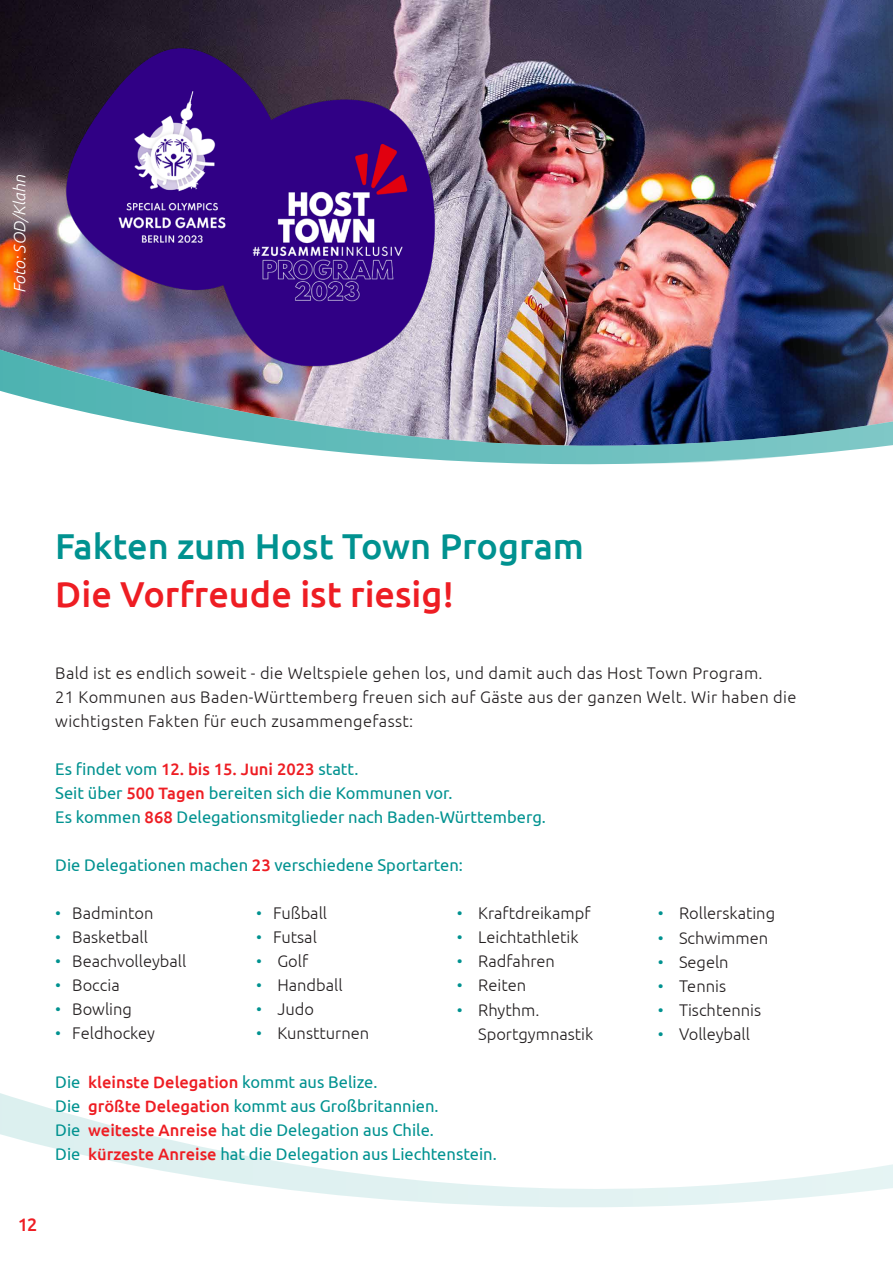
<style>
.page{position:relative;width:893px;height:1263px;background:#fff}
.page>*{position:absolute;margin:0;border:0;box-sizing:border-box;transform-origin:0 0}
.t1{font:500 36px "Ubuntu";color:#009290}
.t2{font:500 36px "Ubuntu";color:#ee1d23}
.t3{font:500 18px "Ubuntu";color:#ee1d23}
.t4{font:16.5px/24px "Ubuntu";color:#009290}
.t5{font:300 16.5px/24px "Ubuntu";color:#231f20}
.t6{font:300 16.5px/24px "Ubuntu";letter-spacing:.02em;color:#231f20}
.t7{font:italic 300 16.5px "Ubuntu";color:#fff}
.s1{font-weight:500;color:#ee1d23}
.s2{color:#009290}
</style>
<div class="page">
<img style="left:0;top:0;width:893px;height:350px">
<img style="left:0;top:350px;width:893px;height:115px">
<svg style="left:0;top:1093px;width:893px;height:114px"></svg>
<img style="left:63px;top:45px;width:375px;height:323px">
<p class="t7" style="left:10px;top:293px;width:119px;rotate:-90deg">Foto: SOD/Klahn</p>
<h1 class="t1" style="left:55px;top:524px;width:530px">Fakten zum Host Town Program</h1>
<h1 class="t2" style="left:55px;top:572px;width:400px">Die Vorfreude ist riesig!</h1>
<p class="t6" style="left:55px;top:661px;width:743px">Bald ist es endlich soweit - die Weltspiele gehen los, und damit auch das Host Town Program.<br>21 Kommunen aus Baden-Württemberg freuen sich auf Gäste aus der ganzen Welt. Wir haben die wichtigsten Fakten für euch zusammengefasst:</p>
<p class="t4" style="left:55px;top:757px;width:492px">Es findet vom <span class="s1">12. bis 15. Juni 2023</span> statt.<br>Seit über <span class="s1">500 Tagen</span> bereiten sich die Kommunen vor.<br>Es kommen <span class="s1">868</span> Delegationsmitglieder nach Baden-Württemberg.</p>
<p class="t4" style="left:55px;top:853px;width:409px">Die Delegationen machen <span class="s1">23</span> verschiedene Sportarten:</p>
<p class="t5" style="left:55px;top:901px;width:100px"><span class="s2">•</span> Badminton</p>
<p class="t5" style="left:55px;top:925px;width:94px"><span class="s2">•</span> Basketball</p>
<p class="t5" style="left:55px;top:949px;width:133px"><span class="s2">•</span> Beachvolleyball</p>
<p class="t5" style="left:55px;top:973px;width:66px"><span class="s2">•</span> Boccia</p>
<p class="t5" style="left:55px;top:997px;width:78px"><span class="s2">•</span> Bowling</p>
<p class="t5" style="left:55px;top:1021px;width:101px"><span class="s2">•</span> Feldhockey</p>
<p class="t5" style="left:256px;top:901px;width:72px"><span class="s2">•</span> Fußball</p>
<p class="t5" style="left:256px;top:925px;width:62px"><span class="s2">•</span> Futsal</p>
<p class="t5" style="left:256px;top:949px;width:54px"><span class="s2">•</span> Golf</p>
<p class="t5" style="left:256px;top:973px;width:88px"><span class="s2">•</span> Handball</p>
<p class="t5" style="left:256px;top:997px;width:59px"><span class="s2">•</span> Judo</p>
<p class="t5" style="left:256px;top:1021px;width:115px"><span class="s2">•</span> Kunstturnen</p>
<p class="t5" style="left:457px;top:901px;width:135px"><span class="s2">•</span> Kraftdreikampf</p>
<p class="t5" style="left:457px;top:925px;width:123px"><span class="s2">•</span> Leichtathletik</p>
<p class="t5" style="left:457px;top:949px;width:100px"><span class="s2">•</span> Radfahren</p>
<p class="t5" style="left:457px;top:973px;width:71px"><span class="s2">•</span> Reiten</p>
<p class="t5" style="left:478px;top:997px;width:117px;text-indent:-21px"><span class="s2">•</span> Rhythm.<br>Sportgymnastik</p>
<p class="t4" style="left:55px;top:1069px;width:443px">Die <span class="s1">kleinste Delegation</span> kommt aus Belize.<br>Die <span class="s1">größte Delegation</span> kommt aus Großbritannien.<br>Die <span class="s1">weiteste Anreise</span> hat die Delegation aus Chile.<br>Die <span class="s1">kürzeste Anreise</span> hat die Delegation aus Liechtenstein.</p>
<p class="t5" style="left:658px;top:901px;width:119px"><span class="s2">•</span> Rollerskating</p>
<p class="t5" style="left:658px;top:925px;width:112px"><span class="s2">•</span> Schwimmen</p>
<p class="t5" style="left:658px;top:949px;width:72px"><span class="s2">•</span> Segeln</p>
<p class="t5" style="left:658px;top:973px;width:70px"><span class="s2">•</span> Tennis</p>
<p class="t5" style="left:658px;top:997px;width:105px"><span class="s2">•</span> Tischtennis</p>
<p class="t5" style="left:658px;top:1021px;width:94px"><span class="s2">•</span> Volleyball</p>
<p class="t3" style="left:18px;top:1213px;width:21px">12</p>
</div>
